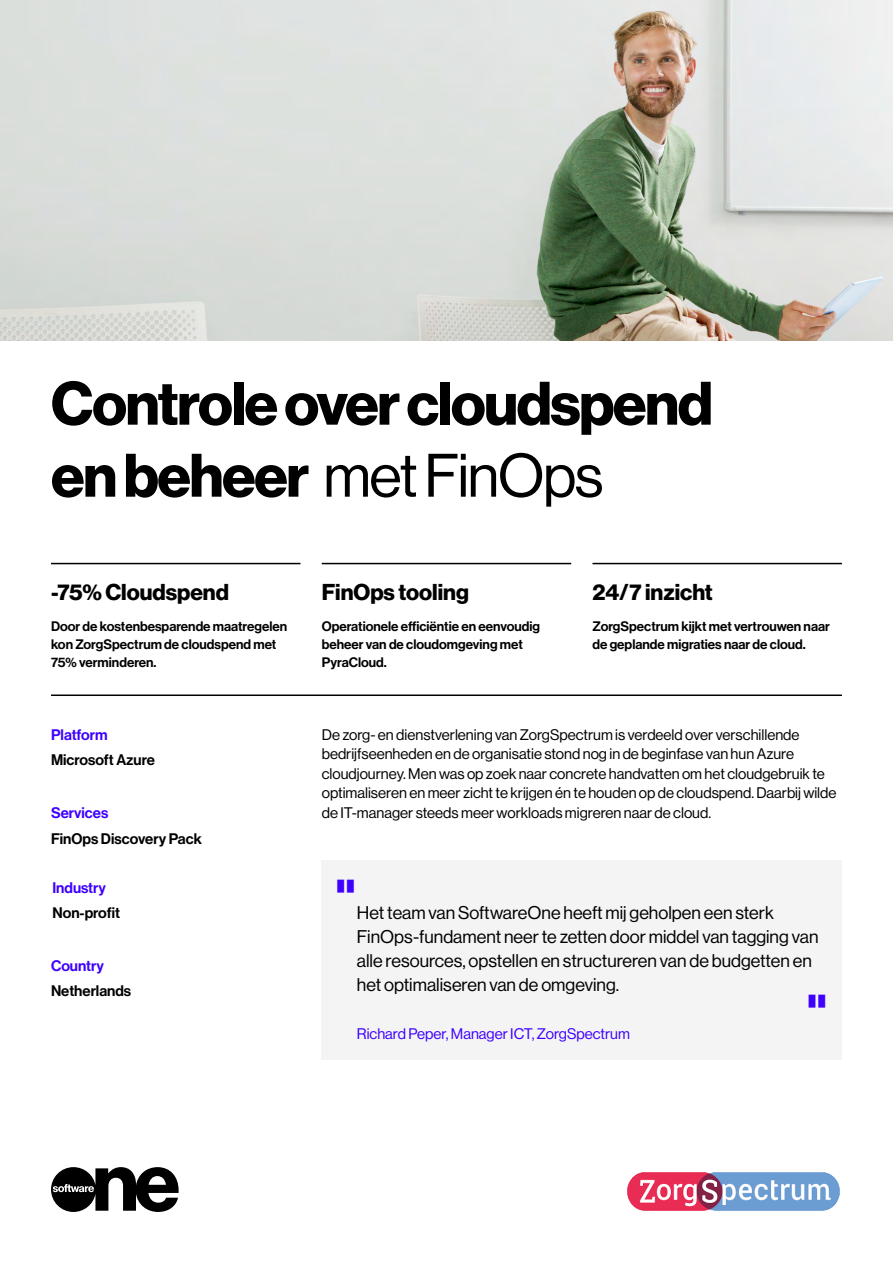
<style>
.page{position:relative;width:893px;height:1263px;background:#fff}
.page>*{position:absolute;margin:0;border:0;box-sizing:border-box;transform-origin:0 0}
.t1{font:60px "N Haas Grotesk DS Pro 75 Bd";letter-spacing:-.025em;color:#000}
.t2{font:60px "N Haas Grotesk DS Pro 55 Rg";letter-spacing:-.025em;color:#000}
.t3{font:700 48px "Haas Grot Disp 75";color:#3e00ff}
.t4{font:700 22.5px "Haas Grot Disp 75";color:#000}
.t5{font:18px/24px "Haas Grot Disp 55 Roman";color:#000}
.t6{font:15px/19.5px "Haas Grot Disp 55 Roman";color:#000}
.t7{font:500 15px "Haas Grot Disp 65";color:#000}
.t8{font:15px "Haas Grot Disp 55 Roman";color:#3e00ff}
.t9{font:500 15px "Haas Grot Disp 65";color:#3e00ff}
.t10{font:500 13.5px/18px "Haas Grot Disp 65";color:#000}
.s1{font-family:"N Haas Grotesk DS Pro 75 Bd"}
</style>
<div class="page">
<div style="left:322px;top:860px;width:520px;height:199px;background:#f4f4f4"></div>
<img style="left:0;top:0;width:893px;height:340px">
<svg style="left:51px;top:1167px;width:128px;height:45px"></svg>
<svg style="left:407px;top:562px;width:24px;height:3px"></svg>
<hr style="left:51px;top:563px;width:249px;height:1px;background:#000">
<hr style="left:51px;top:694px;width:791px;height:2px;background:#000">
<hr style="left:322px;top:563px;width:249px;height:1px;background:#000">
<hr style="left:592px;top:563px;width:250px;height:1px;background:#000">
<img style="left:627px;top:1172px;width:213px;height:39px">
<h1 class="t1" style="left:51px;top:369px;width:663px">Controle over cloudspend</h1>
<h1 class="t2" style="left:51px;top:442px;width:554px"><span class="s1">en beheer</span> met FinOps</h1>
<h3 class="t4" style="left:51px;top:579px;width:179px">-75% Cloudspend</h3>
<p class="t10" style="left:51px;top:617px;width:238px">Door de kostenbesparende maatregelen kon ZorgSpectrum de cloudspend met<br>75% verminderen.</p>
<p class="t9" style="left:51px;top:726px;width:58px">Platform</p>
<p class="t7" style="left:51px;top:751px;width:105px">Microsoft Azure</p>
<p class="t9" style="left:51px;top:804px;width:59px">Services</p>
<p class="t7" style="left:51px;top:830px;width:152px">FinOps Discovery Pack</p>
<p class="t9" style="left:52px;top:878px;width:55px">Industry</p>
<p class="t7" style="left:52px;top:904px;width:69px">Non-profit</p>
<p class="t9" style="left:51px;top:957px;width:54px">Country</p>
<p class="t7" style="left:51px;top:982px;width:82px">Netherlands</p>
<h3 class="t4" style="left:322px;top:579px;width:149px">FinOps tooling</h3>
<p class="t10" style="left:322px;top:617px;width:220px">Operationele efficiëntie en eenvoudig beheer van de cloudomgeving met<br>PyraCloud.</p>
<h3 class="t4" style="left:592px;top:579px;width:122px">24/7 inzicht</h3>
<p class="t10" style="left:592px;top:617px;width:239px">ZorgSpectrum kijkt met vertrouwen naar de geplande migraties naar de cloud.</p>
<p class="t6" style="left:322px;top:725px;width:516px">De zorg- en dienstverlening van ZorgSpectrum is verdeeld over verschillende bedrijfseenheden en de organisatie stond nog in de beginfase van hun Azure cloudjourney. Men was op zoek naar concrete handvatten om het cloudgebruik te optimaliseren en meer zicht te krijgen én te houden op de cloudspend. Daarbij wilde de IT-manager steeds meer workloads migreren naar de cloud.</p>
<h2 class="t3" style="left:336px;top:869px;width:22px">"</h2>
<p class="t5" style="left:357px;top:901px;width:463px">Het team van SoftwareOne heeft mij geholpen een sterk FinOps-fundament neer te zetten door middel van tagging van alle resources, opstellen en structureren van de budgetten en het optimaliseren van de omgeving.</p>
<p class="t8" style="left:357px;top:1025px;width:275px">Richard Peper, Manager ICT, ZorgSpectrum</p>
<h2 class="t3" style="left:807px;top:984px;width:22px">"</h2>
</div>
